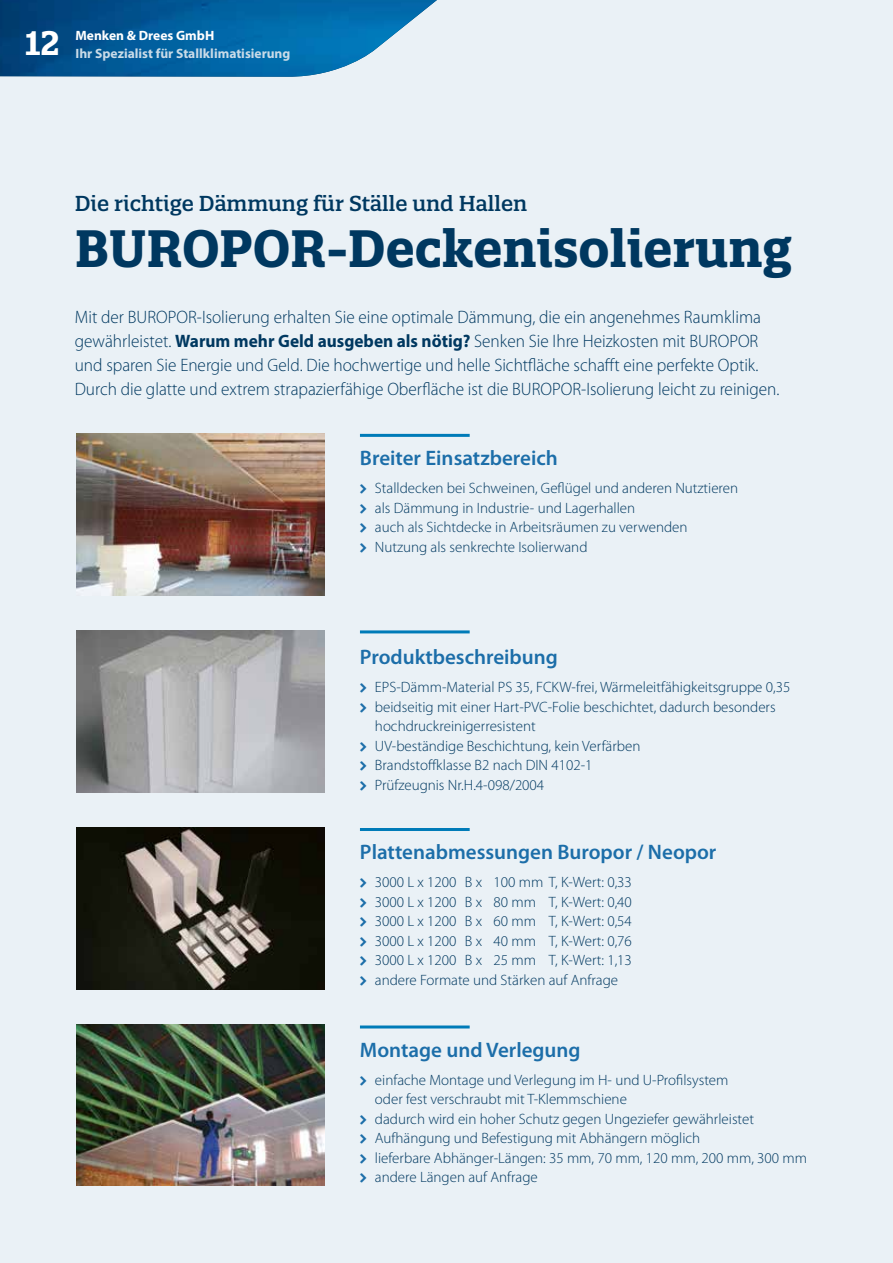
<style>
.page{position:relative;width:893px;height:1263px;background:#eaf1f6}
.page>*{position:absolute;margin:0;border:0;box-sizing:border-box;transform-origin:0 0}
.t1{font:700 51px "Quatro Slab";color:#003860}
.t2{font:700 33px "Quatro Slab";color:#fff;scale:.96 1}
.t3{font:600 21px "Myriad Pro";color:#1c6ea9}
.t4{font:500 21px "Quatro Slab";color:#003860}
.t5{font:300 18px/24px "Myriad Pro";color:#003860;scale:.96 1}
.t6{font:300 15px/19.5px "Myriad Pro";color:#003860}
.t7{font:700 13.5px "Myriad Pro";color:#c9dbe8}
.t8{font:700 13.5px "Myriad Pro";color:#fff}
.s1{font-weight:700}
</style>
<div class="page">
<img style="left:0;top:0;width:437px;height:77px">
<img style="left:77px;top:434px;width:248px;height:161px">
<img style="left:77px;top:631px;width:248px;height:161px">
<img style="left:77px;top:827px;width:248px;height:162px">
<img style="left:77px;top:1024px;width:248px;height:162px">
<hr style="left:360px;top:434px;width:110px;height:3px;background:#007bb8">
<hr style="left:360px;top:630px;width:110px;height:3px;background:#007bb8">
<hr style="left:360px;top:828px;width:110px;height:3px;background:#007bb8">
<hr style="left:360px;top:1025px;width:110px;height:3px;background:#007bb8">
<h2 class="t2" style="left:25px;top:22px;width:38px">12</h2>
<p class="t8" style="left:75px;top:27px;width:140px">Menken &amp; Drees GmbH</p>
<p class="t7" style="left:75px;top:44px;width:216px">Ihr Spezialist für Stallklimatisierung</p>
<h3 class="t4" style="left:75px;top:190px;width:454px">Die richtige Dämmung für Ställe und Hallen</h3>
<h1 class="t1" style="left:75px;top:216px;width:719px">BUROPOR-Deckenisolierung</h1>
<p class="t5" style="left:75px;top:305px;width:736px">Mit der BUROPOR-Isolierung erhalten Sie eine optimale Dämmung, die ein angenehmes Raumklima gewährleistet. <span class="s1">Warum mehr Geld ausgeben als nötig?</span> Senken Sie Ihre Heizkosten mit BUROPOR und sparen Sie Energie und Geld. Die hochwertige und helle Sichtfläche schafft eine perfekte Optik.<br>Durch die glatte und extrem strapazierfähige Oberfläche ist die BUROPOR-Isolierung leicht zu reinigen.</p>
<h3 class="t3" style="left:360px;top:446px;width:199px">Breiter Einsatzbereich</h3>
<p class="t6" style="left:375px;top:479px;width:365px">Stalldecken bei Schweinen, Geflügel und anderen Nutztieren als Dämmung in Industrie- und Lagerhallen<br>auch als Sichtdecke in Arbeitsräumen zu verwenden Nutzung als senkrechte Isolierwand</p>
<h3 class="t3" style="left:360px;top:645px;width:199px">Produktbeschreibung</h3>
<p class="t6" style="left:375px;top:677px;width:417px">EPS-Dämm-Material PS 35, FCKW-frei, Wärmeleitfähigkeitsgruppe 0,35 beidseitig mit einer Hart-PVC-Folie beschichtet, dadurch besonders hochdruckreinigerresistent<br>UV-beständige Beschichtung, kein Verfärben<br>Brandstoffklasse B2 nach DIN 4102-1<br>Prüfzeugnis Nr.H.4-098/2004</p>
<h3 class="t3" style="left:360px;top:841px;width:358px">Plattenabmessungen Buropor / Neopor</h3>
<p class="t6" style="left:375px;top:873px;width:258px;text-align:justify">3000 L x 1200 B x 100 mm T, K-Wert: 0,33<br>3000 L x 1200 B x 80 mm T, K-Wert: 0,40<br>3000 L x 1200 B x 60 mm T, K-Wert: 0,54<br>3000 L x 1200 B x 40 mm T, K-Wert: 0,76<br>3000 L x 1200 B x 25 mm T, K-Wert: 1,13 andere Formate und Stärken auf Anfrage</p>
<h3 class="t3" style="left:360px;top:1038px;width:222px">Montage und Verlegung</h3>
<p class="t6" style="left:375px;top:1070px;width:434px">einfache Montage und Verlegung im H- und U-Profilsystem<br>oder fest verschraubt mit T-Klemmschiene<br>dadurch wird ein hoher Schutz gegen Ungeziefer gewährleistet Aufhängung und Befestigung mit Abhängern möglich<br>lieferbare Abhänger-Längen: 35 mm, 70 mm, 120 mm, 200 mm, 300 mm andere Längen auf Anfrage</p>
</div>
